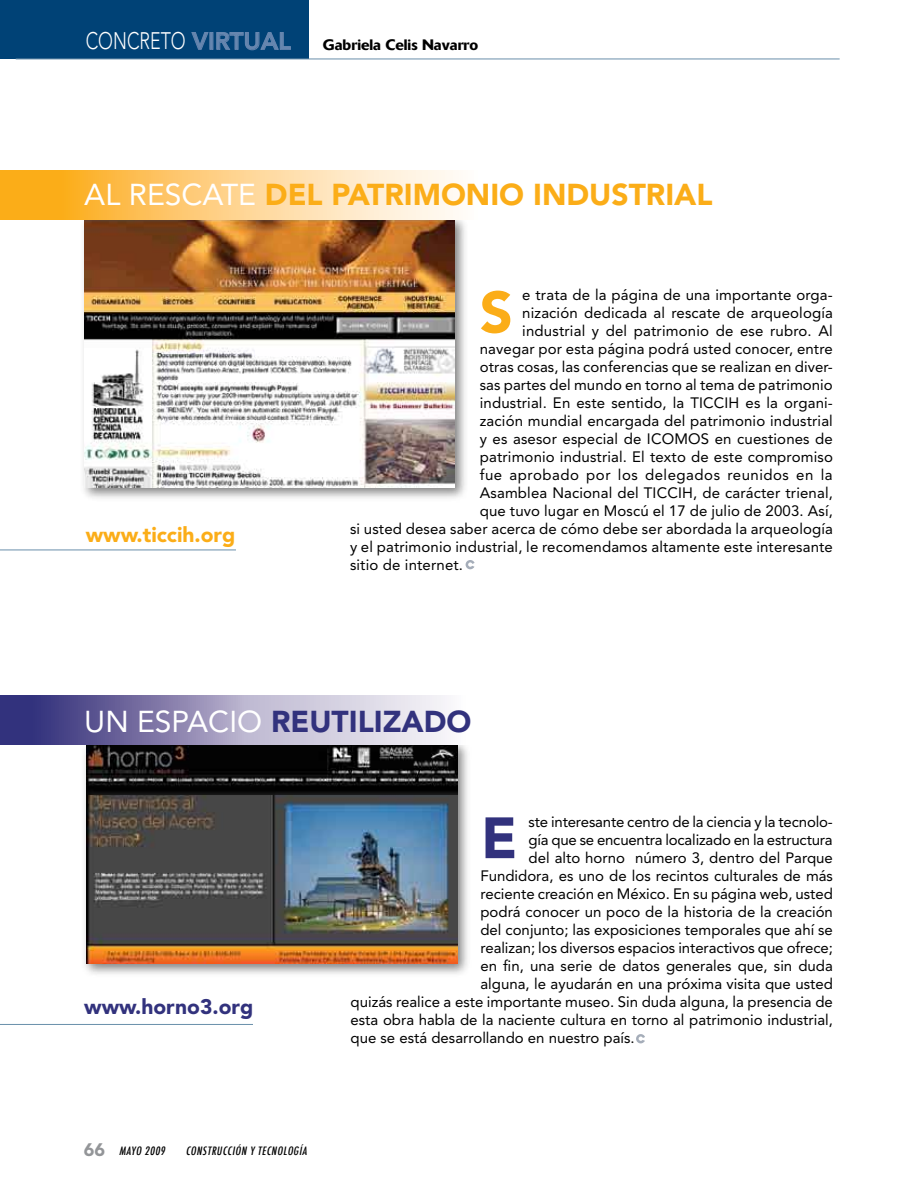
<style>
.page{position:relative;width:918px;height:1188px;background:#fff}
.page>*{position:absolute;margin:0;border:0;box-sizing:border-box;transform-origin:0 0}
.t1{font:900 57.6px "Avenir";color:#fbad18}
.t2{font:900 57.6px "Avenir";color:#32327d}
.t3{font:900 30px "Avenir";color:#fbad18}
.t4{font:30px "Avenir";color:#fff}
.t5{font:900 30px "Avenir";color:#32327d}
.t6{font:300 23.7px "Avenir";color:#fff;scale:.75 1}
.t7{font:900 21px "Avenir";color:#fbad18}
.t8{font:900 21px "Avenir";color:#32327d}
.t9{font:15px "Avenir";letter-spacing:.005em;color:#000}
.t10{font:15px "Avenir";letter-spacing:-.015em;color:#000}
.t11{font:15px "Avenir";letter-spacing:.035em;color:#000}
.t12{font:500 15px "Delta";color:#000}
.t13{font:italic 500 condensed 11.25px "Futura";color:#000}
.s1{font-weight:800;color:#6686af}
.s2{font-family:"Avenir";font-weight:900;font-style:normal;font-stretch:normal;font-size:18px;color:#939598}
</style>
<div class="page">
<div style="left:81px;top:738px;width:391px;height:240px;background:#000;opacity:.5"></div>
<img style="left:86px;top:744px;width:371px;height:219px">
<div style="left:79px;top:213px;width:389px;height:290px;background:#000;opacity:.5"></div>
<img style="left:85px;top:219px;width:369px;height:269px">
<svg style="left:0;top:695px;width:472px;height:49px;background:#a29dc0"></svg>
<svg style="left:0;top:170px;width:468px;height:49px;background:#fdd287"></svg>
<div style="left:0;top:0;width:308px;height:59px;background:#004276"></div>
<svg style="left:191px;top:32px;width:18px;height:18px"></svg>
<div style="left:209px;top:32px;width:4px;height:18px;border:1px solid #6686af"></div>
<svg style="left:216px;top:32px;width:75px;height:19px"></svg>
<hr style="left:16px;top:59px;width:824px;height:1px;background:#698faa">
<svg style="left:466px;top:560px;width:9px;height:9px"></svg>
<svg style="left:636px;top:1034px;width:9px;height:9px"></svg>
<hr style="left:0;top:550px;width:236px;height:1px;background:#698faa">
<hr style="left:0;top:1024px;width:253px;height:1px;background:#698faa">
<p class="t6" style="left:86px;top:27px;width:275px">CONCRETO <span class="s1">VIRTUAL</span></p>
<p class="t12" style="left:323px;top:36px;width:157px">Gabriela Celis Navarro</p>
<p class="t4" style="left:84px;top:177px;width:82px">Al rescate</p>
<p class="t3" style="left:265px;top:177px;width:449px">DEL PATRIMONIO INDUSTRIAL</p>
<p class="t7" style="left:86px;top:521px;width:151px">WWW.TICCIH.ORG</p>
<p class="t9" style="left:522px;top:286px;width:312px">e trata de la página de una importante orga-</p>
<p class="t9" style="left:522px;top:304px;width:312px">nización dedicada al rescate de arqueología</p>
<p class="t9" style="left:522px;top:322px;width:312px">industrial y del patrimonio de ese rubro. Al</p>
<p class="t9" style="left:480px;top:340px;width:355px">navegar por esta página podrá usted conocer, entre</p>
<p class="t9" style="left:480px;top:358px;width:355px">otras cosas, las conferencias que se realizan en diver-</p>
<p class="t9" style="left:480px;top:376px;width:355px">sas partes del mundo en torno al tema de patrimonio</p>
<p class="t9" style="left:480px;top:394px;width:355px">industrial. En este sentido, la TICCIH es la organi-</p>
<p class="t9" style="left:480px;top:412px;width:355px">zación mundial encargada del patrimonio industrial</p>
<p class="t9" style="left:480px;top:430px;width:355px">y es asesor especial de ICOMOS en cuestiones de</p>
<p class="t9" style="left:480px;top:448px;width:355px">patrimonio industrial. El texto de este compromiso</p>
<p class="t11" style="left:480px;top:466px;width:354px">fue aprobado por los delegados reunidos en la</p>
<p class="t9" style="left:480px;top:484px;width:355px">Asamblea Nacional del TICCIH, de carácter trienal,</p>
<p class="t9" style="left:480px;top:502px;width:355px">que tuvo lugar en Moscú el 17 de julio de 2003. Así,</p>
<p class="t9" style="left:350px;top:520px;width:484px">si usted desea saber acerca de cómo debe ser abordada la arqueología</p>
<p class="t9" style="left:350px;top:538px;width:484px">y el patrimonio industrial, le recomendamos altamente este interesante</p>
<p class="t9" style="left:350px;top:556px;width:115px">sitio de internet.</p>
<p class="t1" style="left:480px;top:278px;width:35px">S</p>
<p class="t4" style="left:84px;top:704px;width:72px">Un espacio</p>
<p class="t5" style="left:271px;top:703px;width:202px">REUTILIZADO</p>
<p class="t8" style="left:84px;top:994px;width:171px">WWW.HORNO3.ORG</p>
<p class="t13" style="left:84px;top:1143px;width:85px"><span class="s2">6 6</span> MAYO 2009</p>
<p class="t13" style="left:186px;top:1143px;width:125px">CONSTRUCCIÓN Y TECNOLOGÍA</p>
<p class="t9" style="left:529px;top:813px;width:306px">ste interesante centro de la ciencia y la tecnolo-</p>
<p class="t10" style="left:529px;top:831px;width:306px">gía que se encuentra localizado en la estructura</p>
<p class="t9" style="left:529px;top:849px;width:306px">del alto horno número 3, dentro del Parque</p>
<p class="t9" style="left:480px;top:867px;width:354px">Fundidora, es uno de los recintos culturales de más</p>
<p class="t9" style="left:480px;top:885px;width:354px">reciente creación en México. En su página web, usted</p>
<p class="t9" style="left:480px;top:903px;width:354px">podrá conocer un poco de la historia de la creación</p>
<p class="t9" style="left:480px;top:921px;width:354px">del conjunto; las exposiciones temporales que ahí se</p>
<p class="t9" style="left:480px;top:939px;width:354px">realizan; los diversos espacios interactivos que ofrece;</p>
<p class="t9" style="left:480px;top:957px;width:354px">en fin, una serie de datos generales que, sin duda</p>
<p class="t9" style="left:480px;top:975px;width:354px">alguna, le ayudarán en una próxima visita que usted</p>
<p class="t9" style="left:351px;top:993px;width:484px">quizás realice a este importante museo. Sin duda alguna, la presencia de</p>
<p class="t9" style="left:351px;top:1011px;width:484px">esta obra habla de la naciente cultura en torno al patrimonio industrial,</p>
<p class="t9" style="left:351px;top:1029px;width:286px">que se está desarrollando en nuestro país.</p>
<p class="t2" style="left:481px;top:803px;width:30px">E</p>
</div>
